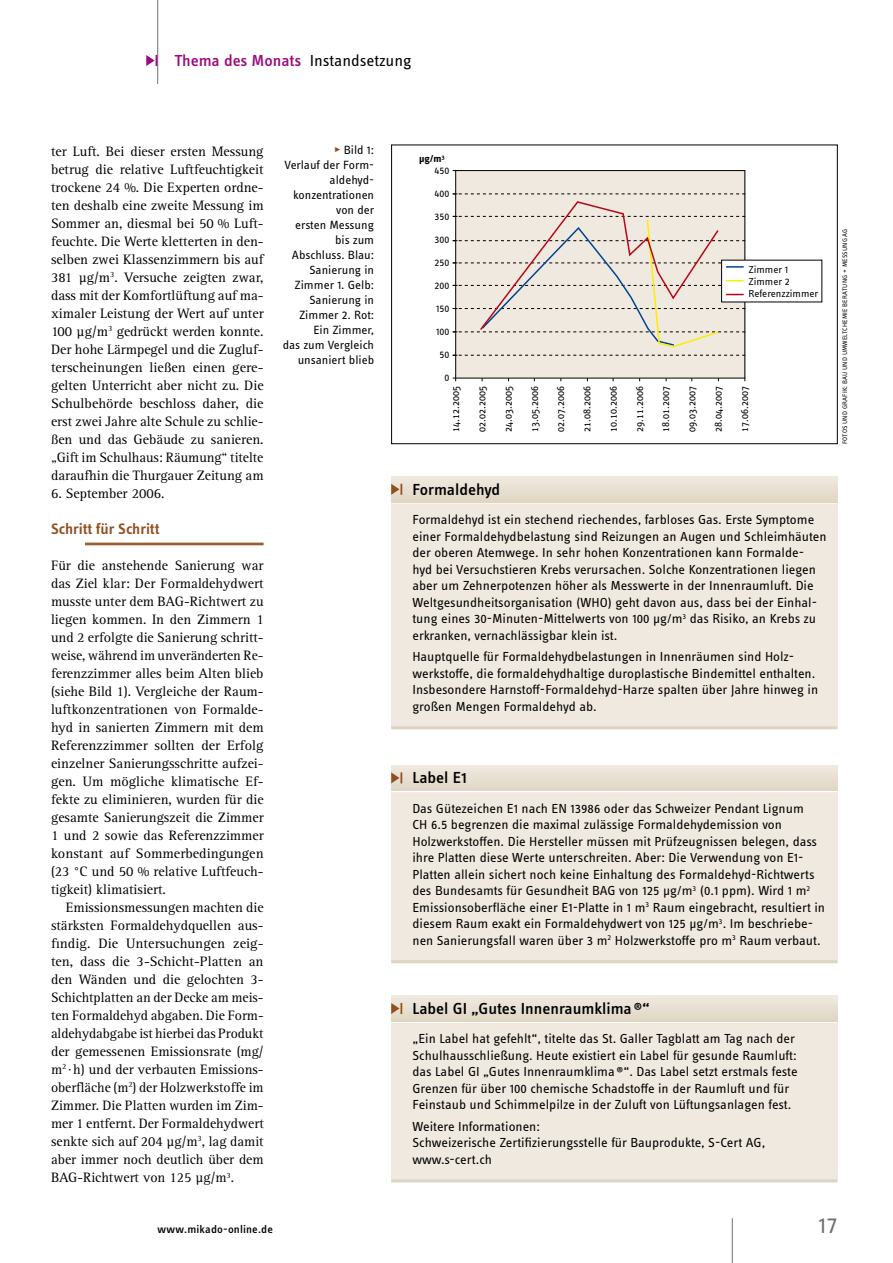
<style>
.page{position:relative;width:893px;height:1263px;background:#fff}
.page>*{position:absolute;margin:0;border:0;box-sizing:border-box;transform-origin:0 0}
.t1{font:24px "Info OT Text";color:#707173;scale:1.05 1}
.t2{font:500 16.5px "Info OT Text";color:#000;scale:1.05 1}
.t3{font:500 16.5px "Info OT Text";color:#9c0a7d;scale:1.05 1}
.t4{font:600 15.6px "Info OT Text";letter-spacing:-.01em;color:#925021;scale:1.05 1}
.t5{font:14.1px/18px "Rotis Serif Pro";color:#000;text-align:justify}
.t6{font:13.5px/16.5px "Info OT Text";color:#000;scale:1.05 1}
.t7{font:12.3px/15px "Info OT Text";color:#000;text-align:right;scale:1.05 1}
.t8{font:500 11.4px "Info OT Text";letter-spacing:.015em;color:#000;scale:1.05 1}
.t9{font:10.5px/23.1px "Info OT Text";color:#000;scale:1.05 1}
.t10{font:700 10.5px "Info OT Text";color:#000;scale:1.05 1}
.t11{font:6.75px "Info OT Text";letter-spacing:.02em;color:#000;scale:1.05 1}
.s1{font-weight:400;color:#000}
.s2{color:#925021}
</style>
<div class="page">
<hr style="left:157px;top:0;width:1px;height:84px;background:#707173">
<hr style="left:732px;top:1218px;width:1px;height:45px;background:#707173">
<svg style="left:146px;top:55px;width:11px;height:11px"></svg>
<div style="left:456px;top:171px;width:289px;height:207px;background:#efe9df"></div>
<hr style="left:85px;top:543px;width:179px;height:2px;background:#9d5e2f">
<div style="left:391px;top:503px;width:446px;height:225px;background:#efe9df"></div>
<hr style="left:391px;top:726px;width:446px;height:3px;background:#ded4c2">
<div style="left:391px;top:476px;width:447px;height:26px;background:linear-gradient(to right,#e8e0d2,#e7e0d2)"></div>
<svg style="left:391px;top:484px;width:11px;height:11px"></svg>
<div style="left:391px;top:791px;width:446px;height:171px;background:#efe9df"></div>
<hr style="left:391px;top:960px;width:446px;height:3px;background:#ded4c2">
<hr style="left:391px;top:791px;width:446px;height:1px;background:#fff">
<div style="left:391px;top:765px;width:447px;height:26px;background:linear-gradient(to right,#e7dfd1,#e7dfd1)"></div>
<svg style="left:391px;top:772px;width:11px;height:11px"></svg>
<div style="left:391px;top:1022px;width:446px;height:159px;background:#efe9df"></div>
<hr style="left:391px;top:1179px;width:446px;height:3px;background:#ded4c2">
<hr style="left:391px;top:1021px;width:446px;height:2px;background:#fff">
<div style="left:391px;top:996px;width:447px;height:25px;background:#e7dfd1"></div>
<svg style="left:391px;top:1003px;width:11px;height:11px"></svg>
<div style="left:391px;top:145px;width:447px;height:299px;border:1px solid #000"></div>
<hr style="left:453px;top:378px;width:292px;height:1px;background:#000">
<svg style="left:453px;top:355px;width:291px;height:1px"></svg>
<hr style="left:453px;top:170px;width:292px;height:1px;background:#000">
<hr style="left:455px;top:171px;width:1px;height:210px;background:#000">
<hr style="left:744px;top:171px;width:1px;height:210px;background:#000">
<svg style="left:453px;top:194px;width:292px;height:154px"></svg>
<p class="t3" style="left:174px;top:50px;width:228px">Thema des Monats <span class="s1">Instandsetzung</span></p>
<p class="t5" style="left:51px;top:143px;width:214px">ter Luft. Bei dieser ersten Messung betrug die relative Luftfeuchtigkeit trockene 24 %. Die Experten ordne&shy;ten deshalb eine zweite Messung im Sommer an, diesmal bei 50 % Luft&shy;feuchte. Die Werte kletterten in den&shy;selben zwei Klassenzimmern bis auf 381 µg/m<sup>3</sup>. Versuche zeigten zwar, dass mit der Komfortlüftung auf ma&shy;ximaler Leistung der Wert auf unter 100 µg/m<sup>3</sup> gedrückt werden konnte.<br>Der hohe Lärmpegel und die Zugluf&shy;terscheinungen ließen einen gere&shy;gelten Unterricht aber nicht zu. Die Schulbehörde beschloss daher, die erst zwei Jahre alte Schule zu schlie&shy;ßen und das Gebäude zu sanieren. „Gift im Schulhaus: Räumung“ titelte daraufhin die Thurgauer Zeitung am</p>
<p class="t5" style="left:51px;top:485px;width:115px">6. September 2006.</p>
<p class="t4" style="left:51px;top:519px;width:105px">Schritt für Schritt</p>
<p class="t5" style="left:51px;top:557px;width:214px">Für die anstehende Sanierung war das Ziel klar: Der Formaldehydwert musste unter dem BAG-Richtwert zu liegen kommen. In den Zimmern 1 und 2 erfolgte die Sanierung schritt&shy;weise, während im unveränderten Re&shy;ferenzzimmer alles beim Alten blieb (siehe Bild 1). Vergleiche der Raum&shy;luftkonzentrationen von Formalde&shy;hyd in sanierten Zimmern mit dem Referenzzimmer sollten der Erfolg einzelner Sanierungsschritte aufzei&shy;gen. Um mögliche klimatische Ef&shy;fekte zu eliminieren, wurden für die gesamte Sanierungszeit die Zimmer 1 und 2 sowie das Referenzzimmer konstant auf Sommerbedingungen (23 °C und 50 % relative Luftfeuch&shy;tigkeit) klimatisiert.</p>
<p class="t5" style="left:51px;top:899px;width:214px;text-indent:15px">Emissionsmessungen machten die stärksten Formaldehydquellen aus&shy;findig. Die Untersuchungen zeig&shy;ten, dass die 3-Schicht-Platten an den Wänden und die gelochten 3- Schichtplatten an der Decke am meis&shy;ten Formaldehyd abgaben. Die Form&shy;aldehydabgabe ist hierbei das Produkt der gemessenen Emissionsrate (mg/ m<sup>2</sup> ∙h) und der verbauten Emissions&shy;oberfläche (m<sup>2</sup>) der Holzwerkstoffe im Zimmer. Die Platten wurden im Zim&shy;mer 1 entfernt. Der Formaldehydwert senkte sich auf 204 µg/m<sup>3</sup>, lag damit aber immer noch deutlich über dem BAG-Richtwert von 125 µg/m<sup>3</sup>.</p>
<p class="t7" style="left:283px;top:142px;width:89px"><span class="s2">▸</span> Bild 1:<br>Verlauf der Form&shy;aldehyd&shy;konzentrationen von der<br>ersten Messung bis zum<br>Abschluss. Blau:<br>Sanierung in<br>Zimmer 1. Gelb:<br>Sanierung in<br>Zimmer 2. Rot:<br>Ein Zimmer,<br>das zum Vergleich unsaniert blieb</p>
<p class="t10" style="left:419px;top:152px;width:26px">μg/m<sup>3</sup></p>
<p class="t9" style="left:434px;top:158px;width:16px">450</p>
<p class="t9" style="left:434px;top:181px;width:16px">400<br>350</p>
<p class="t9" style="left:434px;top:228px;width:16px">300<br>250</p>
<p class="t9" style="left:434px;top:274px;width:16px">200</p>
<p class="t9" style="left:436px;top:297px;width:14px">150<br>100</p>
<p class="t9" style="left:439px;top:343px;width:11px;text-align:center">50<br>0</p>
<p class="t9" style="left:748px;top:263px;width:68px;line-height:12px">Zimmer 1<br>Zimmer 2<br>Referenzzimmer</p>
<p class="t9" style="left:444px;top:431px;width:45px;rotate:-90deg">14.12.2005</p>
<p class="t9" style="left:470px;top:431px;width:45px;rotate:-90deg">02.02.2005</p>
<p class="t9" style="left:496px;top:431px;width:45px;rotate:-90deg">24.03.2005</p>
<p class="t9" style="left:523px;top:431px;width:45px;rotate:-90deg">13.05.2006</p>
<p class="t9" style="left:549px;top:431px;width:45px;rotate:-90deg">02.07.2006</p>
<p class="t9" style="left:575px;top:431px;width:45px;rotate:-90deg">21.08.2006</p>
<p class="t9" style="left:601px;top:431px;width:45px;rotate:-90deg">10.10.2006</p>
<p class="t9" style="left:628px;top:431px;width:45px;rotate:-90deg">29.11.2006</p>
<p class="t9" style="left:654px;top:431px;width:45px;rotate:-90deg">18.01.2007</p>
<p class="t9" style="left:680px;top:431px;width:45px;rotate:-90deg">09.03.2007</p>
<p class="t9" style="left:706px;top:431px;width:45px;rotate:-90deg">28.04.2007</p>
<p class="t9" style="left:733px;top:431px;width:45px;rotate:-90deg">17.06.2007</p>
<p class="t2" style="left:412px;top:479px;width:85px">Formaldehyd</p>
<p class="t6" style="left:412px;top:511px;width:396px">Formaldehyd ist ein stechend riechendes, farbloses Gas. Erste Symptome einer Formaldehydbelastung sind Reizungen an Augen und Schleimhäuten der oberen Atemwege. In sehr hohen Konzentrationen kann Formalde&shy;hyd bei Versuchstieren Krebs verursachen. Solche Konzentrationen liegen aber um Zehnerpotenzen höher als Messwerte in der Innenraumluft. Die Weltgesundheitsorganisation (WHO) geht davon aus, dass bei der Einhal&shy;tung eines 30-Minuten-Mittelwerts von 100 µg/m<sup>3</sup> das Risiko, an Krebs zu erkranken, vernachlässigbar klein ist.</p>
<p class="t6" style="left:412px;top:648px;width:388px">Hauptquelle für Formaldehydbelastungen in Innenräumen sind Holz&shy;werkstoffe, die formaldehydhaltige duroplastische Bindemittel enthalten.<br>Insbesondere Harnstoff-Formaldehyd-Harze spalten über Jahre hinweg in großen Mengen Formaldehyd ab.</p>
<p class="t11" style="left:841px;top:444px;width:207px;rotate:-90deg">Fotos und Grafik: Bau und Umweltchemie Beratung + Messung AG</p>
<p class="t2" style="left:412px;top:768px;width:53px">Label E1</p>
<p class="t6" style="left:412px;top:800px;width:395px">Das Gütezeichen E1 nach EN 13986 oder das Schweizer Pendant Lignum<br>CH 6.5 begrenzen die maximal zulässige Formaldehydemission von Holzwerkstoffen. Die Hersteller müssen mit Prüfzeugnissen belegen, dass ihre Platten diese Werte unterschreiten. Aber: Die Verwendung von E1- Platten allein sichert noch keine Einhaltung des Formaldehyd-Richtwerts des Bundesamts für Gesundheit BAG von 125 µg/m<sup>3</sup> (0.1 ppm). Wird 1 m<sup>2<br></sup>Emissionsoberfläche einer E1-Platte in 1 m<sup>3</sup> Raum eingebracht, resultiert in diesem Raum exakt ein Formaldehydwert von 125 µg/m<sup>3</sup>. Im beschriebe&shy;nen Sanierungsfall waren über 3 m<sup>2</sup> Holzwerkstoffe pro m<sup>3</sup> Raum verbaut.</p>
<p class="t2" style="left:412px;top:998px;width:228px">Label GI „Gutes Innenraumklima ®“</p>
<p class="t6" style="left:412px;top:1030px;width:368px">„Ein Label hat gefehlt“, titelte das St. Galler Tagblatt am Tag nach der Schulhausschließung. Heute existiert ein Label für gesunde Raumluft: das Label GI „Gutes Innenraumklima ®“. Das Label setzt erstmals feste Grenzen für über 100 chemische Schadstoffe in der Raumluft und für Feinstaub und Schimmelpilze in der Zuluft von Lüftungsanlagen fest.</p>
<p class="t6" style="left:412px;top:1118px;width:338px">Weitere Informationen:<br>Schweizerische Zertifizierungsstelle für Bauprodukte, S-Cert AG, www.s-cert.ch</p>
<p class="t8" style="left:157px;top:1222px;width:112px">www.mikado-online.de</p>
<h1 class="t1" style="left:819px;top:1210px;width:20px">17</h1>
</div>
